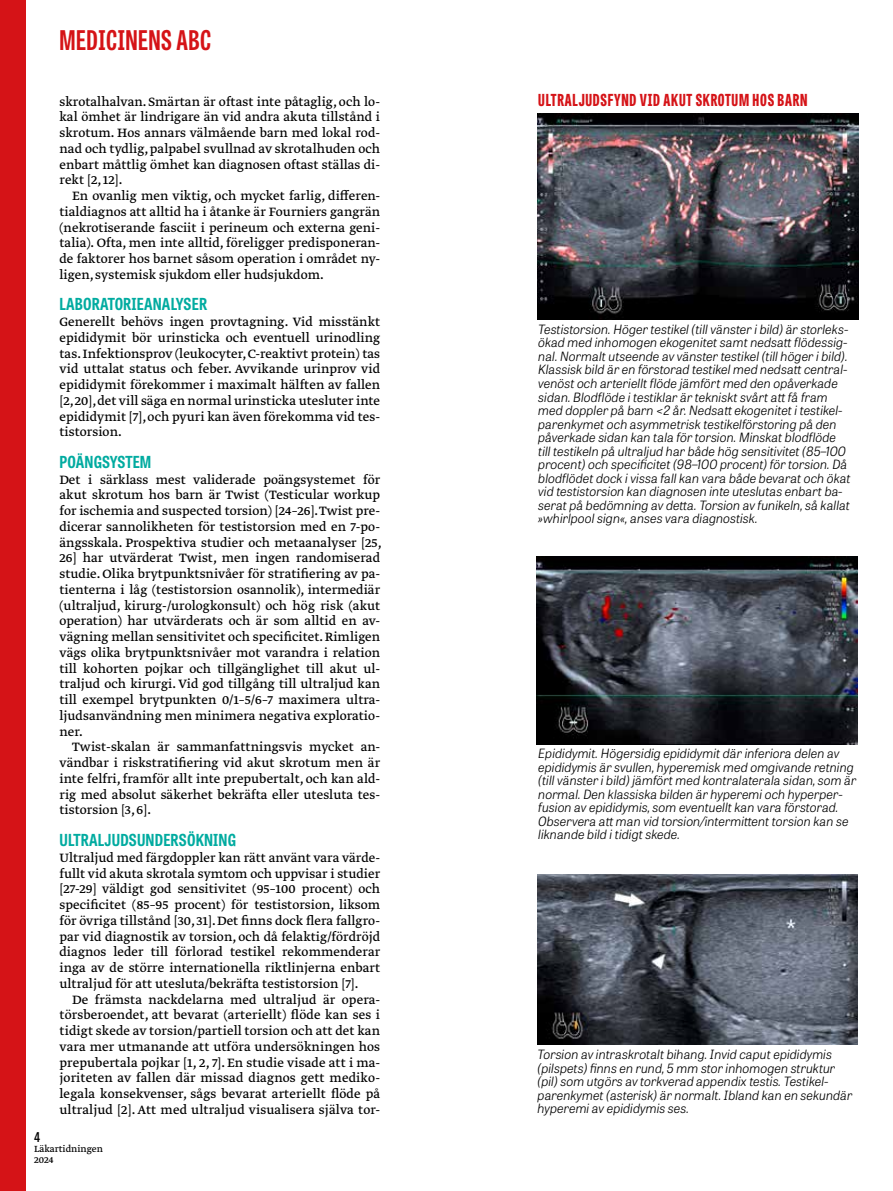
<style>
.page{position:relative;width:893px;height:1191px;background:#fff}
.page>*{position:absolute;margin:0;border:0;box-sizing:border-box;transform-origin:0 0}
.t1{font:700 27px "Tablet Gothic Compressed";letter-spacing:.02em;color:#d51317}
.t2{font:700 16.5px "Tablet Gothic Condensed";letter-spacing:.01em;color:#00aba0}
.t3{font:800 16.5px "Tablet Gothic Compressed";letter-spacing:.045em;color:#d51317}
.t4{font:14.25px/15.8px "Greta Text Pro Regular Min";color:#000;text-align:justify}
.t5{font:600 13.5px "Tablet Gothic Condensed";color:#000}
.t6{font:italic 300 12.75px/13.5px "Tablet Gothic";color:#000}
.t7{font:10.5px/10.5px "Greta Text Pro";color:#000}
</style>
<div class="page">
<div style="left:0;top:0;width:26px;height:1191px;background:#d51317"></div>
<img style="left:538px;top:114px;width:320px;height:205px">
<img style="left:537px;top:557px;width:320px;height:187px">
<img style="left:537px;top:874px;width:321px;height:170px">
<h1 class="t1" style="left:60px;top:22px;width:153px">MEDICINENS ABC</h1>
<p class="t4" style="left:60px;top:94px;width:322px">skrotalhalvan. Smärtan är oftast inte påtaglig, och lo&shy;kal ömhet är lindrigare än vid andra akuta tillstånd i skrotum. Hos annars välmående barn med lokal rod&shy;nad och tydlig, palpabel svullnad av skrotalhuden och enbart måttlig ömhet kan diagnosen oftast ställas di&shy;rekt [2, 12].</p>
<p class="t4" style="left:60px;top:188px;width:322px;text-indent:13px">En ovanlig men viktig, och mycket farlig, differen&shy;tialdiagnos att alltid ha i åtanke är Fourniers gangrän (nekrotiserande fasciit i perineum och externa geni&shy;talia). Ofta, men inte alltid, föreligger predisponeran&shy;de faktorer hos barnet såsom operation i området ny&shy;ligen, systemisk sjukdom eller hudsjukdom.</p>
<p class="t2" style="left:60px;top:293px;width:149px">LABORATORIEANALYSER</p>
<p class="t4" style="left:60px;top:314px;width:322px">Generellt behövs ingen provtagning. Vid misstänkt epididymit bör urinsticka och eventuell urinodling tas. Infektionsprov (leukocyter, C-reaktivt protein) tas vid uttalat status och feber. Avvikande urinprov vid epididymit förekommer i maximalt hälften av fallen [2, 20], det vill säga en normal urinsticka utesluter inte epididymit [7], och pyuri kan även förekomma vid tes&shy;tistorsion.</p>
<p class="t2" style="left:60px;top:450px;width:93px">POÄNGSYSTEM</p>
<p class="t4" style="left:60px;top:472px;width:324px">Det i särklass mest validerade poängsystemet för akut skrotum hos barn är Twist (Testicular workup for ischemia and suspected torsion) [24–26].Twist pre&shy;dicerar sannolikheten för testistorsion med en 7-po&shy;ängsskala. Prospektiva studier och metaanalyser [25, 26] har utvärderat Twist, men ingen randomiserad studie. Olika brytpunktsnivåer för stratifiering av pa&shy;tienterna i låg (testistorsion osannolik), intermediär (ultraljud, kirurg-/urologkonsult) och hög risk (akut operation) har utvärderats och är som alltid en av&shy;vägning mellan sensitivitet och specificitet. Rimligen vägs olika brytpunktsnivåer mot varandra i relation till kohorten pojkar och tillgänglighet till akut ul&shy;traljud och kirurgi. Vid god tillgång till ultraljud kan till exempel brytpunkten 0/1–5/6–7 maximera ultra&shy;ljudsanvändning men minimera negativa exploratio&shy;ner.</p>
<p class="t4" style="left:60px;top:740px;width:322px;text-indent:13px">Twist-skalan är sammanfattningsvis mycket an&shy;vändbar i riskstratifiering vid akut skrotum men är inte felfri, framför allt inte prepubertalt, och kan ald&shy;rig med absolut säkerhet bekräfta eller utesluta tes&shy;tistorsion [3, 6].</p>
<p class="t2" style="left:60px;top:828px;width:178px">ULTRALJUDSUNDERSÖKNING</p>
<p class="t4" style="left:60px;top:850px;width:322px">Ultraljud med färgdoppler kan rätt använt vara värde&shy;fullt vid akuta skrotala symtom och uppvisar i studier [27-29] väldigt god sensitivitet (95–100 procent) och specificitet (85–95 procent) för testistorsion, liksom för övriga tillstånd [30, 31]. Det finns dock flera fallgro&shy;par vid diagnostik av torsion, och då felaktig/fördröjd diagnos leder till förlorad testikel rekommenderar inga av de större internationella riktlinjerna enbart ultraljud för att utesluta/bekräfta testistorsion [7].</p>
<p class="t4" style="left:60px;top:992px;width:322px;text-indent:13px">De främsta nackdelarna med ultraljud är opera&shy;törsberoendet, att bevarat (arteriellt) flöde kan ses i tidigt skede av torsion/partiell torsion och att det kan vara mer utmanande att utföra undersökningen hos prepubertala pojkar [1, 2, 7]. En studie visade att i ma&shy;joriteten av fallen där missad diagnos gett mediko&shy;legala konsekvenser, sågs bevarat arteriellt flöde på ultraljud [2]. Att med ultraljud visualisera själva tor-</p>
<p class="t5" style="left:34px;top:1127px;width:8px">4</p>
<p class="t7" style="left:34px;top:1144px;width:70px">Läkartidningen<br>2024</p>
<p class="t3" style="left:538px;top:88px;width:271px">ULTRALJUDSFYND VID AKUT SKROTUM HOS BARN</p>
<p class="t6" style="left:538px;top:322px;width:314px">Testistorsion. Höger testikel (till vänster i bild) är storleks&shy;ökad med inhomogen ekogenitet samt nedsatt flödessig&shy;nal. Normalt utseende av vänster testikel (till höger i bild).<br>Klassisk bild är en förstorad testikel med nedsatt central&shy;venöst och arteriellt flöde jämfört med den opåverkade sidan. Blodflöde i testiklar är tekniskt svårt att få fram med doppler på barn &lt;2 år. Nedsatt ekogenitet i testikel&shy;parenkymet och asymmetrisk testikelförstoring på den påverkade sidan kan tala för torsion. Minskat blodflöde till testikeln på ultraljud har både hög sensitivitet (85–100 procent) och specificitet (98–100 procent) för torsion. Då blodflödet dock i vissa fall kan vara både bevarat och ökat vid testistorsion kan diagnosen inte uteslutas enbart ba&shy;serat på bedömning av detta. Torsion av funikeln, så kallat »whirlpool sign«, anses vara diagnostisk.</p>
<p class="t6" style="left:538px;top:746px;width:320px">Epididymit. Högersidig epididymit där inferiora delen av epididymis är svullen, hyperemisk med omgivande retning (till vänster i bild) jämfört med kontralaterala sidan, som är normal. Den klassiska bilden är hyperemi och hyperper&shy;fusion av epididymis, som eventuellt kan vara förstorad.<br>Observera att man vid torsion/intermittent torsion kan se liknande bild i tidigt skede.</p>
<p class="t6" style="left:538px;top:1047px;width:316px">Torsion av intraskrotalt bihang. Invid caput epididymis (pilspets) finns en rund, 5 mm stor inhomogen struktur (pil) som utgörs av torkverad appendix testis. Testikel&shy;parenkymet (asterisk) är normalt. Ibland kan en sekundär hyperemi av epididymis ses.</p>
</div>
